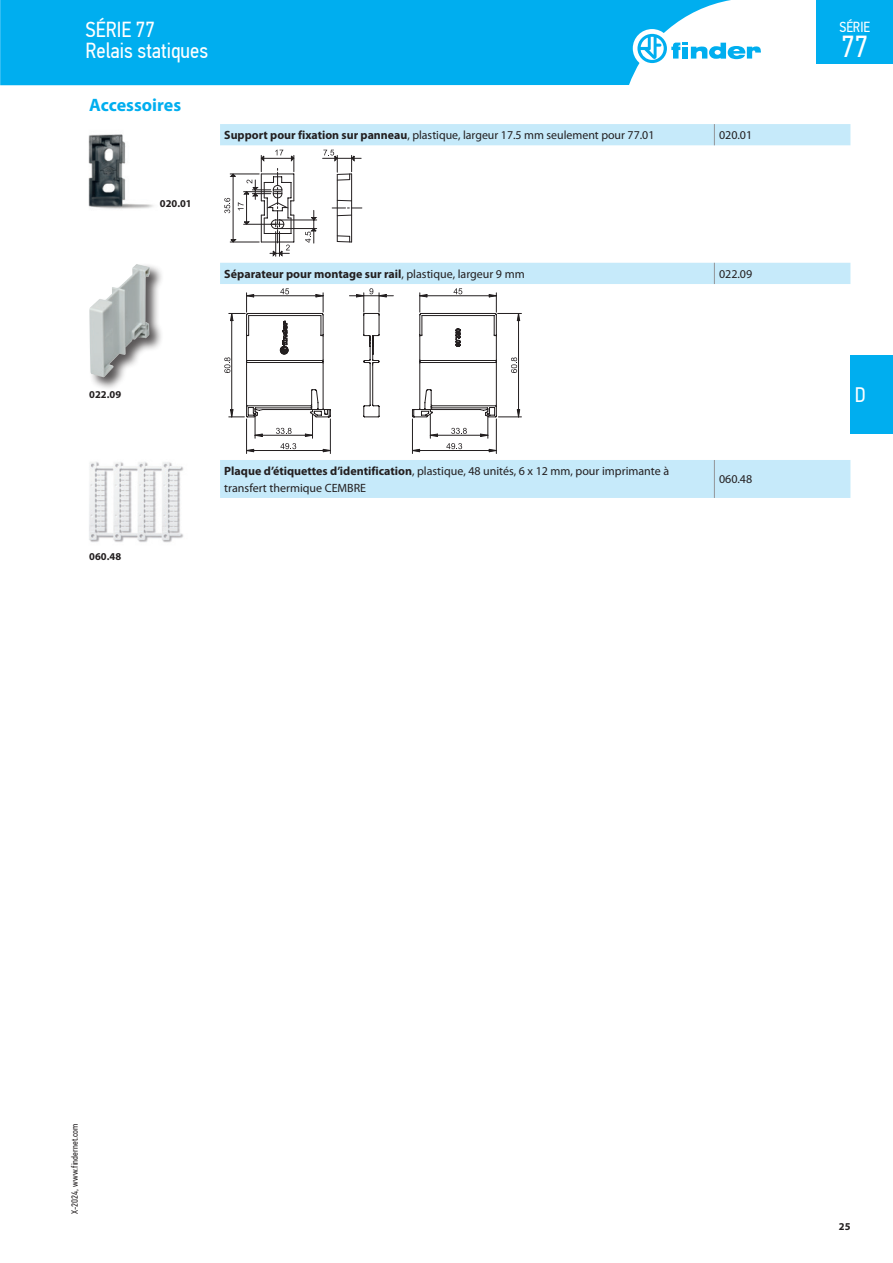
<style>
.page{position:relative;width:893px;height:1263px;background:#fff}
.page>*{position:absolute;margin:0;border:0;box-sizing:border-box;transform-origin:0 0}
.t1{font:30.3px "PF Din Text Cond Pro";color:#fff}
.t2{font:21.75px/21px "PF Din Text Cond Pro";color:#fff}
.t3{font:21px "PF Din Text Cond Pro";color:#fff}
.Titolo_T2{font:700 18px "Myriad Pro";color:#00aeef}
.t4{font:14.55px "PF Din Text Cond Pro";color:#fff}
.Corpo{font:12px/16.2px "Myriad Pro";color:#231f20}
.Corpo-2{font:700 12px "Myriad Pro";color:#231f20}
.TXT_Immagini{font:700 10.5px "Myriad Pro";color:#231f20}
.Corpo_NO_rientro{font:700 10.5px "Myriad Pro";color:#231f20}
.t5{font:9px "PF Din Text Cond Pro";color:#231f20}
.s1{font-weight:700}
.s2{font-weight:400}
</style>
<div class="page">
<div style="left:850px;top:355px;width:43px;height:79px;background:#00aeef"></div>
<svg style="left:220px;top:124px;width:630px;height:374px"></svg>
<svg style="left:714px;top:124px;width:1px;height:21px"></svg>
<svg style="left:714px;top:263px;width:1px;height:21px"></svg>
<hr style="left:714px;top:460px;width:1px;height:38px;background:#939598">
<img style="left:88px;top:134px;width:66px;height:75px">
<svg style="left:224px;top:150px;width:138px;height:106px"></svg>
<div style="left:88px;top:263px;width:76px;height:127px;background:#231f20;opacity:.75"></div>
<img style="left:89px;top:264px;width:61px;height:114px">
<hr style="left:246px;top:419px;width:1px;height:34px;background:#231f20">
<hr style="left:330px;top:419px;width:1px;height:34px;background:#231f20">
<hr style="left:412px;top:419px;width:1px;height:34px;background:#231f20">
<hr style="left:496px;top:419px;width:1px;height:34px;background:#231f20">
<svg style="left:224px;top:288px;width:297px;height:164px"></svg>
<hr style="left:412px;top:450px;width:84px;height:1px;background:#231f20">
<img style="left:89px;top:462px;width:95px;height:81px">
<div style="left:0;top:0;width:731px;height:85px;background:#00aeef"></div>
<div style="left:633px;top:29px;width:38px;height:39px;background:#fff;border-radius:50%"></div>
<svg style="left:637px;top:34px;width:124px;height:29px"></svg>
<div style="left:816px;top:0;width:77px;height:64px;background:#00aeef"></div>
<h2 class="t2" style="left:85px;top:19px;width:124px">SÉRIE 77<br>Relais statiques</h2>
<p class="Titolo_T2" style="left:89px;top:93px;width:93px">Accessoires</p>
<p class="Corpo" style="left:224px;top:127px;width:432px"><span class="s1">Support pour fixation sur panneau</span>, plastique, largeur 17.5 mm seulement pour 77.01</p>
<p class="Corpo" style="left:719px;top:127px;width:35px">020.01</p>
<p class="Corpo_NO_rientro" style="left:160px;top:197px;width:33px">020.01</p>
<p class="Corpo-2" style="left:224px;top:266px;width:302px">Séparateur pour montage sur rail<span class="s2">, plastique, largeur 9 mm</span></p>
<p class="Corpo" style="left:719px;top:266px;width:35px">022.09</p>
<p class="TXT_Immagini" style="left:89px;top:388px;width:33px">022.09</p>
<p class="TXT_Immagini" style="left:89px;top:550px;width:33px">060.48</p>
<p class="Corpo" style="left:224px;top:463px;width:446px"><span class="s1">Plaque d’étiquettes d’identification</span>, plastique, 48 unités, 6 x 12 mm, pour imprimante à transfert thermique CEMBRE</p>
<p class="Corpo" style="left:719px;top:471px;width:35px">060.48</p>
<p class="t4" style="left:839px;top:19px;width:32px">SÉRIE</p>
<h1 class="t1" style="left:841px;top:28px;width:28px">77</h1>
<h3 class="t3" style="left:855px;top:383px;width:12px">D</h3>
<p class="t5" style="left:70px;top:1214px;width:92px;rotate:-90deg">X-2024, www.findernet.com</p>
<p class="TXT_Immagini" style="left:839px;top:1219px;width:13px">25</p>
</div>
